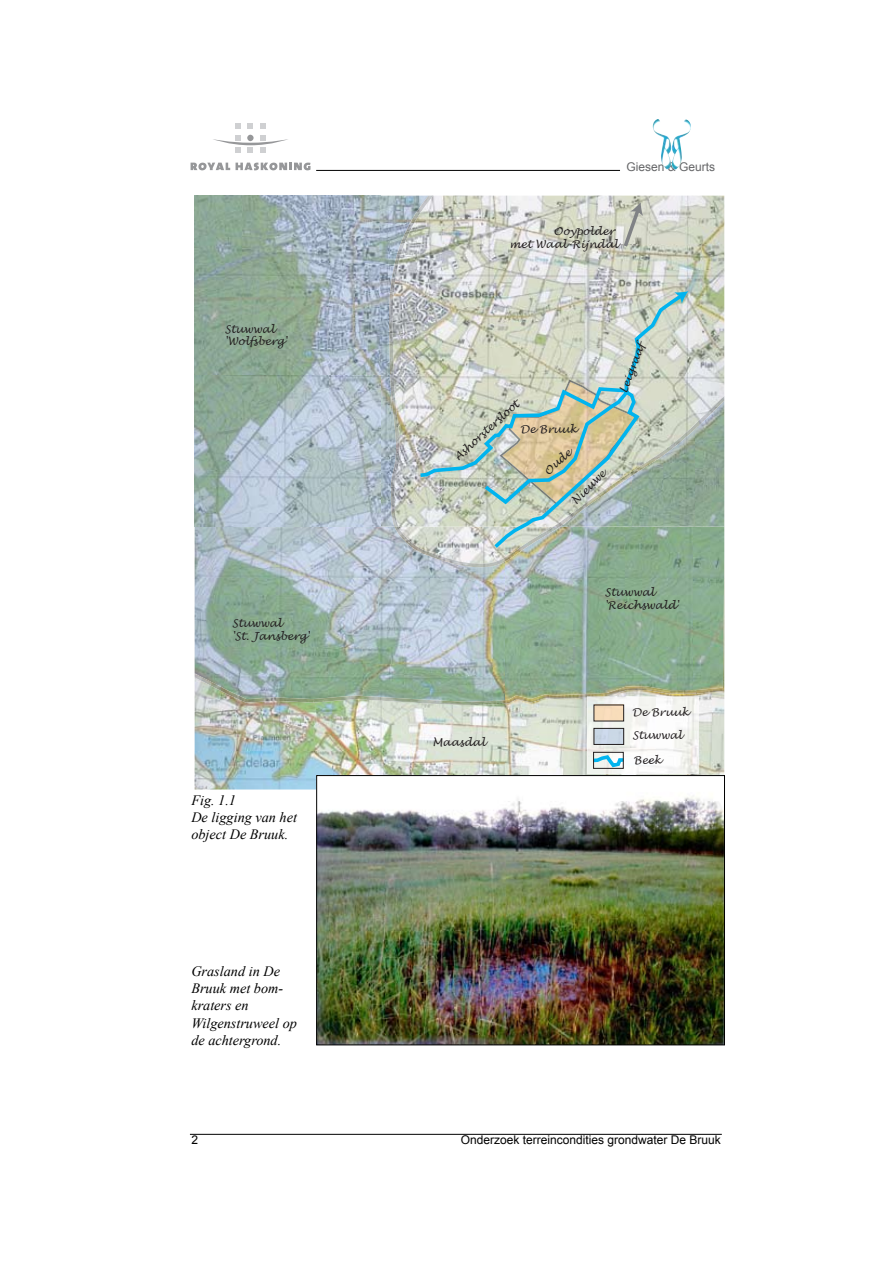
<style>
.page{position:relative;width:893px;height:1263px;background:#fff}
.page>*{position:absolute;margin:0;border:0;box-sizing:border-box;transform-origin:0 0}
.t1{font:italic 14.25px/17.1px "Times New Roman";color:#000}
.t2{font:12px "Arial";color:#000}
.t3{font:12px "Arial";color:#646567}
.t4{font:italic 10.65px/12.9px "Lucida Handwriting";color:#231f20}
</style>
<div class="page">
<hr style="left:190px;top:1134px;width:532px;height:1px;background:#000">
<hr style="left:316px;top:170px;width:304px;height:1px;background:#000">
<img style="left:653px;top:119px;width:38px;height:51px">
<svg style="left:235px;top:123px;width:6px;height:6px"></svg>
<svg style="left:260px;top:123px;width:6px;height:6px"></svg>
<svg style="left:247px;top:123px;width:6px;height:6px"></svg>
<svg style="left:191px;top:163px;width:39px;height:7px"></svg>
<svg style="left:236px;top:163px;width:74px;height:7px"></svg>
<svg style="left:213px;top:135px;width:75px;height:18px"></svg>
<div style="left:247px;top:135px;width:7px;height:6px;background:#969799;border-radius:50%"></div>
<img style="left:195px;top:694px;width:529px;height:95px">
<img style="left:438px;top:196px;width:286px;height:331px">
<img style="left:378px;top:567px;width:63px;height:112px">
<img style="left:505px;top:527px;width:188px;height:152px">
<img style="left:693px;top:401px;width:31px;height:278px">
<img style="left:441px;top:567px;width:64px;height:112px">
<img style="left:686px;top:452px;width:9px;height:75px">
<img style="left:204px;top:679px;width:492px;height:22px">
<img style="left:195px;top:675px;width:27px;height:16px">
<img style="left:696px;top:558px;width:28px;height:136px">
<img style="left:221px;top:687px;width:476px;height:18px">
<svg style="left:195px;top:196px;width:243px;height:479px;background:#a4b6b5"></svg>
<img style="left:313px;top:692px;width:383px;height:11px">
<img style="left:698px;top:396px;width:26px;height:30px">
<img style="left:686px;top:420px;width:13px;height:32px">
<img style="left:390px;top:464px;width:8px;height:63px">
<img style="left:410px;top:196px;width:23px;height:28px">
<img style="left:397px;top:223px;width:17px;height:31px">
<img style="left:389px;top:253px;width:13px;height:211px">
<img style="left:394px;top:527px;width:166px;height:40px">
<svg style="left:491px;top:291px;width:195px;height:261px;background:#bbc8ba"></svg>
<svg style="left:674px;top:291px;width:14px;height:13px"></svg>
<img style="left:417px;top:385px;width:215px;height:122px">
<svg style="left:621px;top:202px;width:22px;height:49px"></svg>
<img style="left:587px;top:697px;width:112px;height:77px">
<svg style="left:587px;top:697px;width:18px;height:1px"></svg>
<svg style="left:590px;top:704px;width:37px;height:65px;background:#c5cdcb"></svg>
<img style="left:318px;top:777px;width:405px;height:266px">
<div style="left:316px;top:775px;width:409px;height:270px;border:1px solid #000"></div>
<p class="t3" style="left:626px;top:159px;width:90px">Giesen &amp; Geurts</p>
<p class="t4" style="left:225px;top:323px;width:64px">Stuwwal 'Wolfsberg'</p>
<p class="t4" style="left:232px;top:617px;width:79px">Stuwwal<br>'St. Jansberg'</p>
<h1 class="t1" style="left:191px;top:791px;width:107px">Fig. 1.1<br>De ligging van het object De Bruuk.</h1>
<h1 class="t1" style="left:191px;top:962px;width:107px">Grasland in De<br>Bruuk met bom&shy;kraters en<br>Wilgenstruweel op de achtergrond.</h1>
<p class="t4" style="left:509px;top:225px;width:110px;text-indent:44px">Ooypolder met Waal-Rijndal</p>
<p class="t4" style="left:452px;top:454px;width:85px;rotate:-42deg">Ashorstersloot</p>
<p class="t4" style="left:520px;top:423px;width:58px">De Bruuk</p>
<p class="t4" style="left:542px;top:468px;width:34px;rotate:-41deg">Oude</p>
<p class="t4" style="left:569px;top:498px;width:45px;rotate:-45deg">Nieuwe</p>
<p class="t4" style="left:617px;top:390px;width:53px;rotate:-69deg">Leigraaf</p>
<p class="t4" style="left:432px;top:736px;width:54px">Maasdal</p>
<p class="t4" style="left:605px;top:586px;width:76px">Stuwwal 'Reichswald'</p>
<p class="t4" style="left:632px;top:702px;width:58px;line-height:22.5px">De Bruuk<br>Stuwwal</p>
<p class="t4" style="left:634px;top:754px;width:29px">Beek</p>
<p class="t2" style="left:191px;top:1132px;width:8px">2</p>
<p class="t2" style="left:461px;top:1132px;width:262px">Onderzoek terreincondities grondwater De Bruuk</p>
</div>
